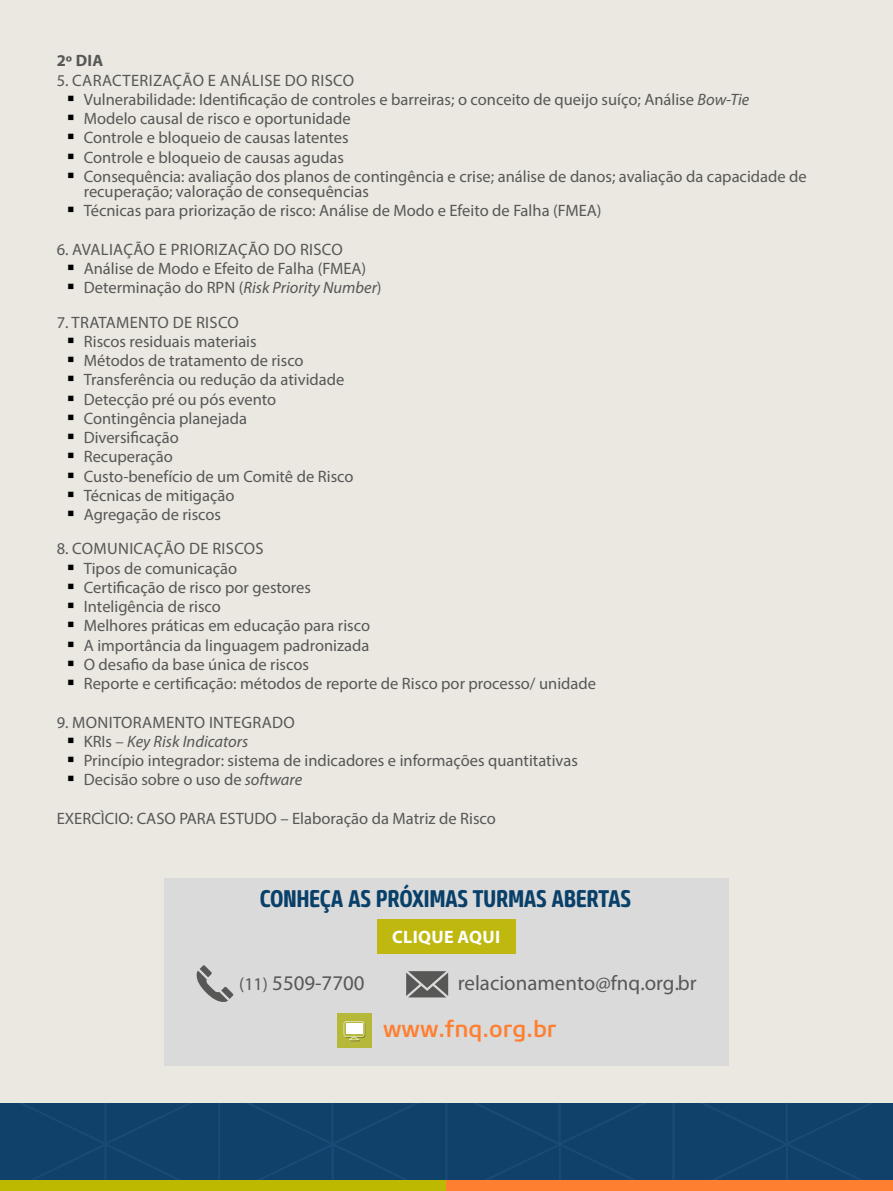
<style>
.page{position:relative;width:893px;height:1191px;background:#ebe8e1}
.page>*{position:absolute;margin:0;border:0;box-sizing:border-box;transform-origin:0 0}
.t1{font:700 24px "Core Sans M67 Cn";letter-spacing:-.02em;color:#094069}
.t2{font:500 23.55px "Core Sans M55";color:#ff7f30}
.t3{font:20.85px "Myriad Pro";color:#575756}
.t4{font:700 18px "Myriad Pro";letter-spacing:.02em;color:#fff}
.t5{font:16.5px/19.2px "Myriad Pro";color:#575756}
.t6{font:700 16.5px "Myriad Pro";color:#575756}
.s1{font-style:italic}
.s2{font-size:18px}
</style>
<div class="page">
<div style="left:0;top:1103px;width:893px;height:77px;background:#10416b"></div>
<div style="left:0;top:1180px;width:447px;height:11px;background:#bdb800"></div>
<div style="left:446px;top:1180px;width:447px;height:11px;background:#ff7f30"></div>
<div style="left:164px;top:878px;width:565px;height:188px;background:#dadada"></div>
<div style="left:377px;top:919px;width:139px;height:34px;background:#bfb80f"></div>
<svg style="left:406px;top:971px;width:42px;height:26px"></svg>
<svg style="left:196px;top:965px;width:37px;height:37px"></svg>
<div style="left:337px;top:1013px;width:34px;height:35px;background:#b5b838"></div>
<svg style="left:345px;top:1022px;width:20px;height:16px"></svg>
<svg style="left:344px;top:1021px;width:20px;height:20px"></svg>
<p class="t6" style="left:57px;top:50px;width:48px">2º DIA</p>
<p class="t5" style="left:84px;top:70px;width:724px;text-indent:-27px">5. CARACTERIZAÇÃO E ANÁLISE DO RISCO<br>Vulnerabilidade: Identificação de controles e barreiras; o conceito de queijo suíço; Análise <span class="s1">Bow-Tie<br></span>Modelo causal de risco e oportunidade<br>Controle e bloqueio de causas latentes<br>Controle e bloqueio de causas agudas<br>Consequência: avaliação dos planos de contingência e crise; análise de danos; avaliação da capacidade de</p>
<p class="t5" style="left:84px;top:181px;width:519px">recuperação; valoração de consequências<br>Técnicas para priorização de risco: Análise de Modo e Efeito de Falha (FMEA)</p>
<p class="t5" style="left:84px;top:239px;width:299px;text-indent:-27px">6. AVALIAÇÃO E PRIORIZAÇÃO DO RISCO<br>Análise de Modo e Efeito de Falha (FMEA)<br>Determinação do RPN (<span class="s1">Risk Priority Number</span>)</p>
<p class="t5" style="left:84px;top:312px;width:271px;text-indent:-27px">7. TRATAMENTO DE RISCO<br>Riscos residuais materiais<br>Métodos de tratamento de risco<br>Transferência ou redução da atividade<br>Detecção pré ou pós evento<br>Contingência planejada<br>Diversificação<br>Recuperação<br>Custo-benefício de um Comitê de Risco<br>Técnicas de mitigação<br>Agregação de riscos</p>
<p class="t5" style="left:84px;top:539px;width:514px;text-indent:-27px">8. COMUNICAÇÃO DE RISCOS<br>Tipos de comunicação<br>Certificação de risco por gestores<br>Inteligência de risco<br>Melhores práticas em educação para risco<br>A importância da linguagem padronizada<br>O desafio da base única de riscos<br>Reporte e certificação: métodos de reporte de Risco por processo/ unidade</p>
<p class="t5" style="left:84px;top:712px;width:496px;text-indent:-27px">9. MONITORAMENTO INTEGRADO<br>KRIs – <span class="s1">Key Risk Indicators<br></span>Princípio integrador: sistema de indicadores e informações quantitativas Decisão sobre o uso de <span class="s1">software</span></p>
<p class="t5" style="left:57px;top:808px;width:441px">EXERCÌCIO: CASO PARA ESTUDO – Elaboração da Matriz de Risco</p>
<h1 class="t1" style="left:260px;top:882px;width:373px">CONHEÇA AS PRÓXIMAS TURMAS ABERTAS</h1>
<p class="t4" style="left:392px;top:924px;width:110px">CLIQUE AQUI</p>
<p class="t3" style="left:239px;top:970px;width:127px"><span class="s2">(11)</span> 5509-7700</p>
<p class="t3" style="left:458px;top:970px;width:240px">relacionamento@fnq.org.br</p>
<h2 class="t2" style="left:383px;top:1014px;width:175px">www.fnq.org.br</h2>
</div>
